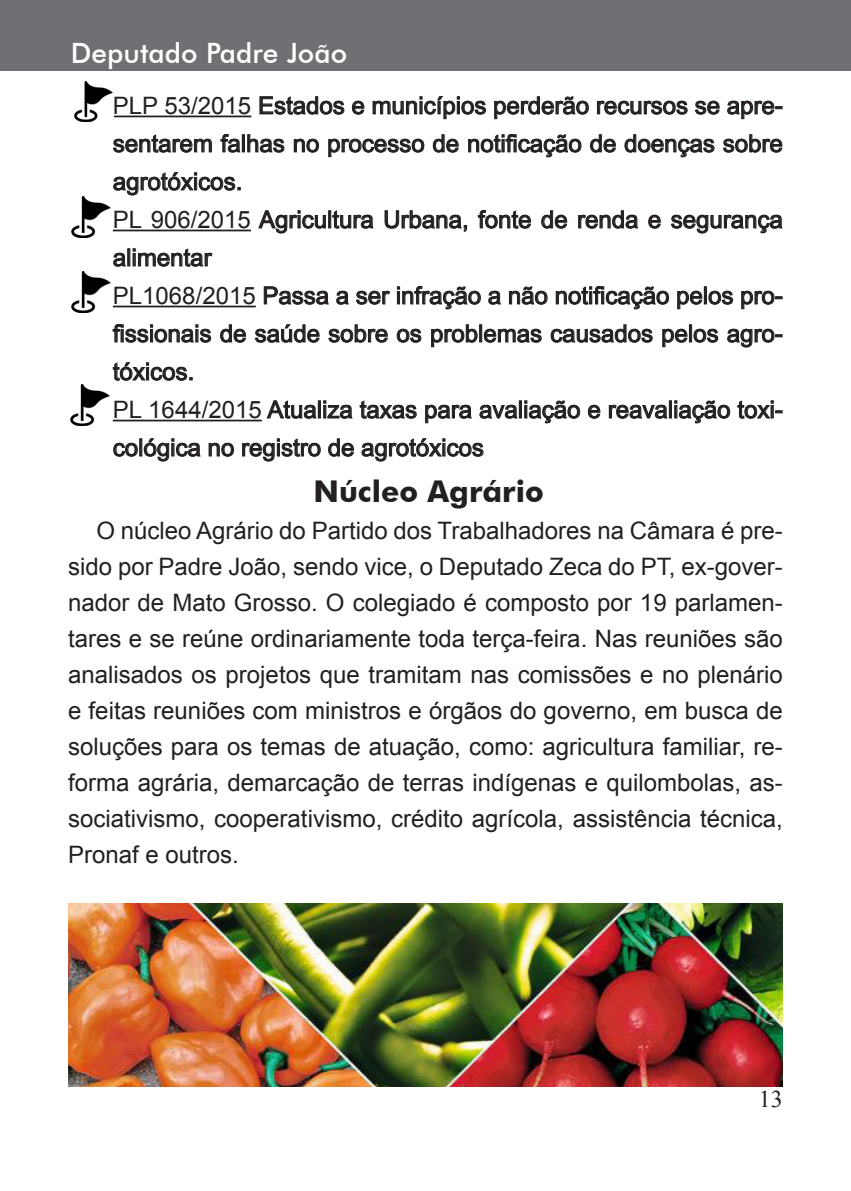
<style>
.page{position:relative;width:851px;height:1191px;background:#fff}
.page>*{position:absolute;margin:0;border:0;box-sizing:border-box;transform-origin:0 0}
.t1{font:700 30px "Futura BT";color:#231f20}
.t2{font:500 28px "Futura BT";color:#fff}
.t3{font:24px/36px "Arial";color:#231f20;text-align:justify}
.t4{font:24px "Times New Roman";color:#231f20}
</style>
<div class="page">
<div style="left:0;top:0;width:850px;height:71px;background:#6f7073"></div>
<img style="left:68px;top:903px;width:714px;height:184px">
<hr style="left:113px;top:116px;width:138px;height:1px;background:#231f20">
<hr style="left:113px;top:230px;width:138px;height:1px;background:#231f20">
<hr style="left:113px;top:306px;width:143px;height:1px;background:#231f20">
<hr style="left:113px;top:420px;width:149px;height:1px;background:#231f20">
<svg style="left:259px;top:96px;width:86px;height:19px"></svg>
<svg style="left:352px;top:100px;width:13px;height:15px"></svg>
<svg style="left:372px;top:96px;width:114px;height:24px"></svg>
<svg style="left:494px;top:96px;width:95px;height:24px"></svg>
<svg style="left:597px;top:100px;width:91px;height:15px"></svg>
<svg style="left:695px;top:100px;width:25px;height:15px"></svg>
<svg style="left:727px;top:100px;width:55px;height:20px"></svg>
<svg style="left:113px;top:134px;width:99px;height:19px"></svg>
<svg style="left:220px;top:133px;width:21px;height:20px"></svg>
<div style="left:242px;top:134px;width:3px;height:18px;border:1px solid #231f20"></div>
<svg style="left:247px;top:134px;width:38px;height:19px"></svg>
<svg style="left:293px;top:138px;width:26px;height:15px"></svg>
<svg style="left:328px;top:138px;width:97px;height:20px"></svg>
<svg style="left:432px;top:134px;width:27px;height:19px"></svg>
<svg style="left:468px;top:133px;width:114px;height:25px"></svg>
<svg style="left:590px;top:134px;width:26px;height:19px"></svg>
<svg style="left:624px;top:134px;width:91px;height:24px"></svg>
<svg style="left:723px;top:134px;width:60px;height:19px"></svg>
<svg style="left:113px;top:172px;width:128px;height:24px"></svg>
<svg style="left:258px;top:210px;width:68px;height:24px"></svg>
<div style="left:328px;top:210px;width:3px;height:18px;border:1px solid #231f20"></div>
<svg style="left:332px;top:210px;width:42px;height:19px"></svg>
<svg style="left:384px;top:210px;width:83px;height:22px"></svg>
<svg style="left:477px;top:210px;width:54px;height:19px"></svg>
<svg style="left:541px;top:210px;width:27px;height:19px"></svg>
<svg style="left:578px;top:210px;width:61px;height:19px"></svg>
<svg style="left:648px;top:214px;width:13px;height:15px"></svg>
<svg style="left:671px;top:214px;width:112px;height:20px"></svg>
<svg style="left:113px;top:252px;width:13px;height:15px"></svg>
<svg style="left:133px;top:248px;width:80px;height:19px"></svg>
<svg style="left:263px;top:286px;width:127px;height:19px"></svg>
<svg style="left:397px;top:286px;width:84px;height:24px"></svg>
<svg style="left:488px;top:290px;width:13px;height:15px"></svg>
<svg style="left:509px;top:286px;width:39px;height:19px"></svg>
<svg style="left:555px;top:286px;width:114px;height:24px"></svg>
<div style="left:703px;top:286px;width:4px;height:18px;border:1px solid #231f20"></div>
<svg style="left:677px;top:290px;width:56px;height:20px"></svg>
<svg style="left:741px;top:290px;width:41px;height:20px"></svg>
<svg style="left:112px;top:324px;width:100px;height:19px"></svg>
<svg style="left:220px;top:324px;width:26px;height:19px"></svg>
<svg style="left:254px;top:324px;width:66px;height:19px"></svg>
<svg style="left:328px;top:324px;width:60px;height:19px"></svg>
<svg style="left:396px;top:328px;width:26px;height:15px"></svg>
<svg style="left:431px;top:324px;width:111px;height:24px"></svg>
<svg style="left:550px;top:324px;width:103px;height:19px"></svg>
<div style="left:689px;top:324px;width:3px;height:18px;border:1px solid #231f20"></div>
<svg style="left:662px;top:328px;width:56px;height:20px"></svg>
<svg style="left:727px;top:328px;width:55px;height:20px"></svg>
<svg style="left:112px;top:362px;width:81px;height:19px"></svg>
<svg style="left:266px;top:400px;width:51px;height:19px"></svg>
<div style="left:318px;top:400px;width:3px;height:18px;border:1px solid #231f20"></div>
<svg style="left:323px;top:400px;width:30px;height:19px"></svg>
<svg style="left:359px;top:400px;width:58px;height:19px"></svg>
<svg style="left:425px;top:404px;width:93px;height:20px"></svg>
<div style="left:519px;top:400px;width:3px;height:18px;border:1px solid #231f20"></div>
<svg style="left:524px;top:400px;width:56px;height:24px"></svg>
<svg style="left:587px;top:404px;width:14px;height:15px"></svg>
<svg style="left:608px;top:404px;width:60px;height:15px"></svg>
<div style="left:668px;top:400px;width:4px;height:18px;border:1px solid #231f20"></div>
<svg style="left:674px;top:400px;width:56px;height:24px"></svg>
<svg style="left:737px;top:400px;width:45px;height:19px"></svg>
<svg style="left:113px;top:438px;width:88px;height:24px"></svg>
<svg style="left:208px;top:442px;width:26px;height:15px"></svg>
<svg style="left:242px;top:438px;width:79px;height:24px"></svg>
<svg style="left:328px;top:438px;width:26px;height:19px"></svg>
<svg style="left:361px;top:438px;width:123px;height:24px"></svg>
<img style="left:74px;top:81px;width:40px;height:41px">
<img style="left:71px;top:196px;width:40px;height:41px">
<img style="left:71px;top:272px;width:40px;height:40px">
<img style="left:70px;top:384px;width:40px;height:41px">
<p class="t2" style="left:71px;top:36px;width:278px">Deputado Padre João</p>
<p class="t3" style="left:113px;top:87px;width:671px;line-height:38px">PLP 53/2015 Estados e municípios perderão recursos se apre&shy;sentarem falhas no processo de notificação de doenças sobre agrotóxicos.</p>
<p class="t3" style="left:113px;top:201px;width:671px;line-height:38px">PL 906/2015 Agricultura Urbana, fonte de renda e segurança alimentar</p>
<p class="t3" style="left:113px;top:277px;width:671px;line-height:38px">PL1068/2015 Passa a ser infração a não notificação pelos pro&shy;fissionais de saúde sobre os problemas causados pelos agro&shy;tóxicos.</p>
<p class="t3" style="left:113px;top:391px;width:671px;line-height:38px">PL 1644/2015 Atualiza taxas para avaliação e reavaliação toxi&shy;cológica no registro de agrotóxicos</p>
<p class="t1" style="left:313px;top:472px;width:232px">Núcleo Agrário</p>
<p class="t3" style="left:68px;top:512px;width:716px;text-indent:28px">O núcleo Agrário do Partido dos Trabalhadores na Câmara é pre&shy;sido por Padre João, sendo vice, o Deputado Zeca do PT, ex-gover&shy;nador de Mato Grosso. O colegiado é composto por 19 parlamen&shy;tares e se reúne ordinariamente toda terça-feira. Nas reuniões são analisados os projetos que tramitam nas comissões e no plenário e feitas reuniões com ministros e órgãos do governo, em busca de soluções para os temas de atuação, como: agricultura familiar, re&shy;forma agrária, demarcação de terras indígenas e quilombolas, as&shy;sociativismo, cooperativismo, crédito agrícola, assistência técnica, Pronaf e outros.</p>
<p class="t4" style="left:758px;top:1082px;width:25px">13</p>
</div>
